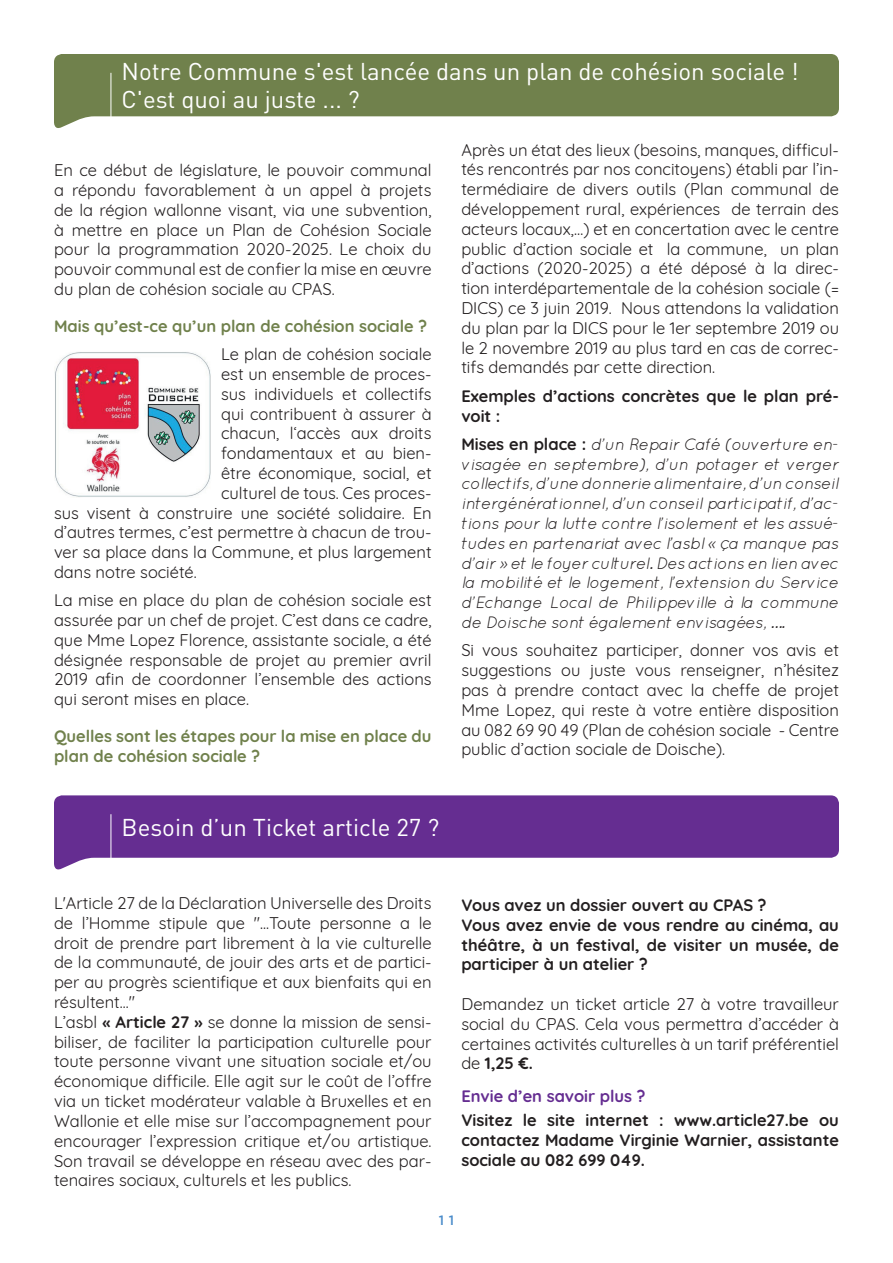
<style>
.page{position:relative;width:893px;height:1263px;background:#fff}
.page>*{position:absolute;margin:0;border:0;box-sizing:border-box;transform-origin:0 0}
.t1{font:24px/28.8px "DINOT";color:#fff}
.t2{font:16.5px/19.8px "Quicksand";color:#231f20;text-align:justify}
.t3{font:italic 16.5px/19.8px "Quicksand";letter-spacing:-.03em;color:#231f20;text-align:justify}
.t4{font:700 16.5px/19.8px "Quicksand";color:#231f20}
.t5{font:700 16.5px/19.8px "Quicksand";color:#70814c}
.t6{font:700 16.5px "Quicksand";color:#652d91}
.t7{font:500 13.5px "Gotham";color:#4b8cca}
.s1{font-weight:700;font-style:normal}
.s2{font-weight:700}
</style>
<div class="page">
<svg style="left:54px;top:54px;width:785px;height:74px;background:#869467"></svg>
<hr style="left:111px;top:73px;width:1px;height:44px;background:#fff">
<img style="left:54px;top:352px;width:157px;height:145px">
<svg style="left:54px;top:795px;width:785px;height:75px;fill:#652d91"></svg>
<hr style="left:111px;top:814px;width:1px;height:44px;background:#fff">
<h1 class="t1" style="left:122px;top:56px;width:679px">Notre Commune s'est lancée dans un plan de cohésion sociale !<br>C'est quoi au juste ... ?</h1>
<p class="t2" style="left:54px;top:159px;width:379px">En ce début de législature, le pouvoir communal a répondu favorablement à un appel à projets de la région wallonne visant, via une subvention, à mettre en place un Plan de Cohésion Sociale pour la programmation 2020-2025. Le choix du pouvoir communal est de confier la mise en œuvre du plan de cohésion sociale au CPAS.</p>
<p class="t5" style="left:54px;top:315px;width:375px">Mais qu’est-ce qu’un plan de cohésion sociale ?</p>
<p class="t2" style="left:221px;top:343px;width:212px">Le plan de cohésion sociale</p>
<p class="t2" style="left:221px;top:362px;width:212px">est un ensemble de proces-</p>
<p class="t2" style="left:221px;top:382px;width:212px">sus individuels et collectifs</p>
<p class="t2" style="left:221px;top:402px;width:212px">qui contribuent à assurer à</p>
<p class="t2" style="left:221px;top:422px;width:212px">chacun, l‘accès aux droits</p>
<p class="t2" style="left:221px;top:442px;width:212px">fondamentaux et au bien-</p>
<p class="t2" style="left:221px;top:461px;width:212px">être économique, social, et</p>
<p class="t2" style="left:221px;top:481px;width:212px">culturel de tous. Ces proces-</p>
<p class="t2" style="left:54px;top:501px;width:379px">sus visent à construire une société solidaire. En</p>
<p class="t2" style="left:54px;top:521px;width:379px">d’autres termes, c’est permettre à chacun de trou-</p>
<p class="t2" style="left:54px;top:541px;width:379px">ver sa place dans la Commune, et plus largement</p>
<p class="t2" style="left:54px;top:560px;width:144px">dans notre société.</p>
<p class="t2" style="left:54px;top:589px;width:379px">La mise en place du plan de cohésion sociale est assurée par un chef de projet. C’est dans ce cadre, que Mme Lopez Florence, assistante sociale, a été désignée responsable de projet au premier avril 2019 afin de coordonner l’ensemble des actions qui seront mises en place.</p>
<p class="t5" style="left:54px;top:725px;width:379px">Quelles sont les étapes pour la mise en place du plan de cohésion sociale ?</p>
<h1 class="t1" style="left:122px;top:813px;width:319px">Besoin d’un Ticket article 27 ?</h1>
<p class="t2" style="left:461px;top:138px;width:379px">Après un état des lieux (besoins, manques, difficul&shy;tés rencontrés par nos concitoyens) établi par l’in&shy;termédiaire de divers outils (Plan communal de développement rural, expériences de terrain des acteurs locaux,…) et en concertation avec le centre public d’action sociale et la commune, un plan d’actions (2020-2025) a été déposé à la direc&shy;tion interdépartementale de la cohésion sociale (= DICS) ce 3 juin 2019. Nous attendons la validation du plan par la DICS pour le 1er septembre 2019 ou le 2 novembre 2019 au plus tard en cas de correc&shy;tifs demandés par cette direction.</p>
<p class="t4" style="left:461px;top:385px;width:379px">Exemples d’actions concrètes que le plan pré&shy;voit :</p>
<p class="t3" style="left:461px;top:434px;width:379px"><span class="s1">Mises en place :</span> d’un Repair Café (ouverture en&shy;visagée en septembre), d’un potager et verger collectifs, d’une donnerie alimentaire, d’un conseil intergénérationnel, d’un conseil participatif, d’ac&shy;tions pour la lutte contre l’isolement et les assué&shy;tudes en partenariat avec l’asbl « ça manque pas d’air » et le foyer culturel. Des actions en lien avec la mobilité et le logement, l’extension du Service d’Echange Local de Philippeville à la commune de Doische sont également envisagées, ….</p>
<p class="t2" style="left:461px;top:639px;width:379px">Si vous souhaitez participer, donner vos avis et suggestions ou juste vous renseigner, n’hésitez pas à prendre contact avec la cheffe de projet Mme Lopez, qui reste à votre entière disposition au 082 69 90 49 (Plan de cohésion sociale - Centre public d’action sociale de Doische).</p>
<p class="t2" style="left:54px;top:891px;width:379px;text-align:left">L'Article 27 de la Déclaration Universelle des Droits de l’Homme stipule que "...Toute personne a le droit de prendre part librement à la vie culturelle de la communauté, de jouir des arts et de partici&shy;per au progrès scientifique et aux bienfaits qui en résultent..."<br>L’asbl <span class="s2">« Article 27 »</span> se donne la mission de sensi&shy;biliser, de faciliter la participation culturelle pour toute personne vivant une situation sociale et/ou économique difficile. Elle agit sur le coût de l’offre via un ticket modérateur valable à Bruxelles et en Wallonie et elle mise sur l’accompagnement pour encourager l’expression critique et/ou artistique.<br>Son travail se développe en réseau avec des par&shy;tenaires sociaux, culturels et les publics.</p>
<p class="t4" style="left:461px;top:894px;width:379px">Vous avez un dossier ouvert au CPAS ?<br>Vous avez envie de vous rendre au cinéma, au théâtre, à un festival, de visiter un musée, de participer à un atelier ?</p>
<p class="t2" style="left:461px;top:992px;width:379px">Demandez un ticket article 27 à votre travailleur social du CPAS. Cela vous permettra d’accéder à certaines activités culturelles à un tarif préférentiel de <span class="s2">1,25 €.</span></p>
<p class="t6" style="left:461px;top:1082px;width:186px">Envie d’en savoir plus ?</p>
<p class="t4" style="left:461px;top:1109px;width:379px;text-align:justify">Visitez le site internet : www.article27.be ou contactez Madame Virginie Warnier, assistante sociale au 082 699 049.</p>
<p class="t7" style="left:439px;top:1211px;width:17px">1 1</p>
</div>
